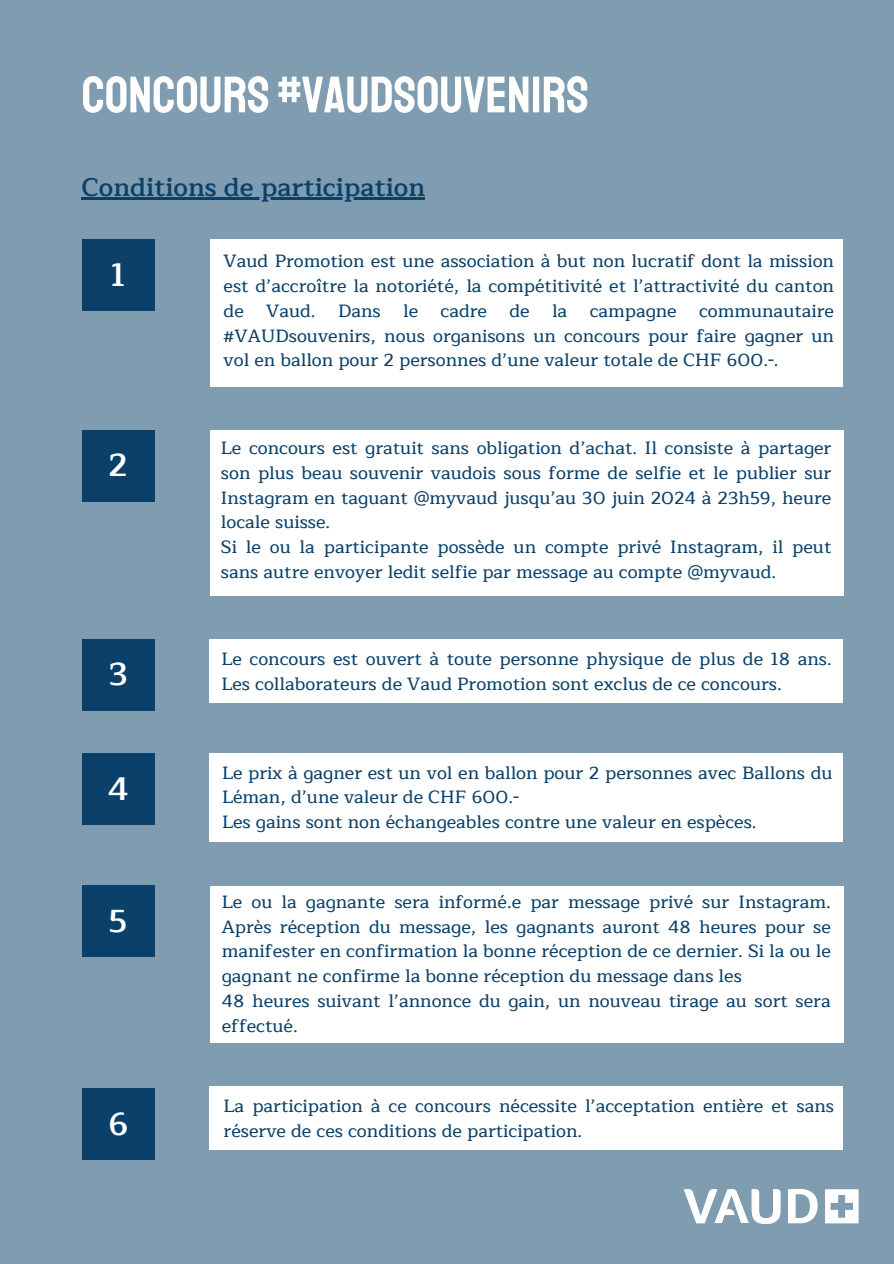
<style>
.page{position:relative;width:894px;height:1264px;background:#fff}
.page>*{position:absolute;margin:0;border:0;box-sizing:border-box;transform-origin:0 0}
.t1{font:51.3px "Staatliches";color:#fff}
.t2{font:600 33px "Maitree";color:#fff}
.t3{font:600 25.8px "Maitree";color:#0a4069}
.t4{font:500 18px/24.8px "Maitree";color:#0a4069;text-align:justify}
</style>
<div class="page">
<div style="left:0;top:0;width:893px;height:1263px;background:#809cb1"></div>
<img style="left:684px;top:1188px;width:175px;height:36px">
<hr style="left:82px;top:198px;width:343px;height:2px;background:#0a4069">
<div style="left:210px;top:430px;width:633px;height:165px;background:#fff"></div>
<div style="left:82px;top:430px;width:72px;height:71px;background:#0a4069"></div>
<div style="left:210px;top:885px;width:633px;height:157px;background:#fff"></div>
<div style="left:82px;top:885px;width:72px;height:71px;background:#0a4069"></div>
<div style="left:82px;top:239px;width:73px;height:72px;background:#0a4069"></div>
<div style="left:210px;top:239px;width:632px;height:147px;background:#fff"></div>
<div style="left:209px;top:639px;width:633px;height:64px;background:#fff"></div>
<div style="left:82px;top:639px;width:73px;height:71px;background:#0a4069"></div>
<div style="left:209px;top:753px;width:633px;height:89px;background:#fff"></div>
<div style="left:82px;top:753px;width:73px;height:71px;background:#0a4069"></div>
<div style="left:209px;top:1086px;width:633px;height:63px;background:#fff"></div>
<div style="left:82px;top:1088px;width:73px;height:71px;background:#0a4069"></div>
<h2 class="t1" style="left:82px;top:64px;width:508px">CONCOURS #VAUDSOUVENIRS</h2>
<p class="t3" style="left:82px;top:166px;width:345px">Conditions de participation</p>
<p class="t2" style="left:111px;top:248px;width:16px">1</p>
<p class="t4" style="left:223px;top:249px;width:611px">Vaud Promotion est une association à but non lucratif dont la mission est d’accroître la notoriété, la compétitivité et l’attractivité du canton de Vaud. Dans le cadre de la campagne communautaire #VAUDsouvenirs, nous organisons un concours pour faire gagner un vol en ballon pour 2 personnes d’une valeur totale de CHF 600.-.</p>
<p class="t2" style="left:108px;top:438px;width:21px">2</p>
<p class="t2" style="left:109px;top:647px;width:21px">3</p>
<p class="t2" style="left:108px;top:761px;width:23px">4</p>
<p class="t2" style="left:109px;top:893px;width:20px">5</p>
<p class="t4" style="left:221px;top:436px;width:611px">Le concours est gratuit sans obligation d’achat. Il consiste à partager son plus beau souvenir vaudois sous forme de selfie et le publier sur Instagram en taguant @myvaud jusqu’au 30 juin 2024 à 23h59, heure locale suisse.</p>
<p class="t4" style="left:221px;top:535px;width:611px">Si le ou la participante possède un compte privé Instagram, il peut sans autre envoyer ledit selfie par message au compte @myvaud.</p>
<p class="t4" style="left:221px;top:647px;width:611px">Le concours est ouvert à toute personne physique de plus de 18 ans.</p>
<p class="t4" style="left:221px;top:672px;width:561px">Les collaborateurs de Vaud Promotion sont exclus de ce concours.</p>
<p class="t4" style="left:222px;top:760px;width:611px">Le prix à gagner est un vol en ballon pour 2 personnes avec Ballons du<br>Léman, d’une valeur de CHF 600.-</p>
<p class="t4" style="left:222px;top:810px;width:536px">Les gains sont non échangeables contre une valeur en espèces.</p>
<p class="t4" style="left:222px;top:889px;width:610px">Le ou la gagnante sera informé.e par message privé sur Instagram.<br>Après réception du message, les gagnants auront 48 heures pour se manifester en confirmation la bonne réception de ce dernier. Si la ou le gagnant ne confirme la bonne réception du message dans les</p>
<p class="t4" style="left:222px;top:988px;width:610px">48 heures suivant l’annonce du gain, un nouveau tirage au sort sera effectué.</p>
<p class="t4" style="left:223px;top:1093px;width:611px">La participation à ce concours nécessite l’acceptation entière et sans</p>
<p class="t2" style="left:108px;top:1096px;width:21px">6</p>
<p class="t4" style="left:223px;top:1118px;width:360px">réserve de ces conditions de participation.</p>
</div>
